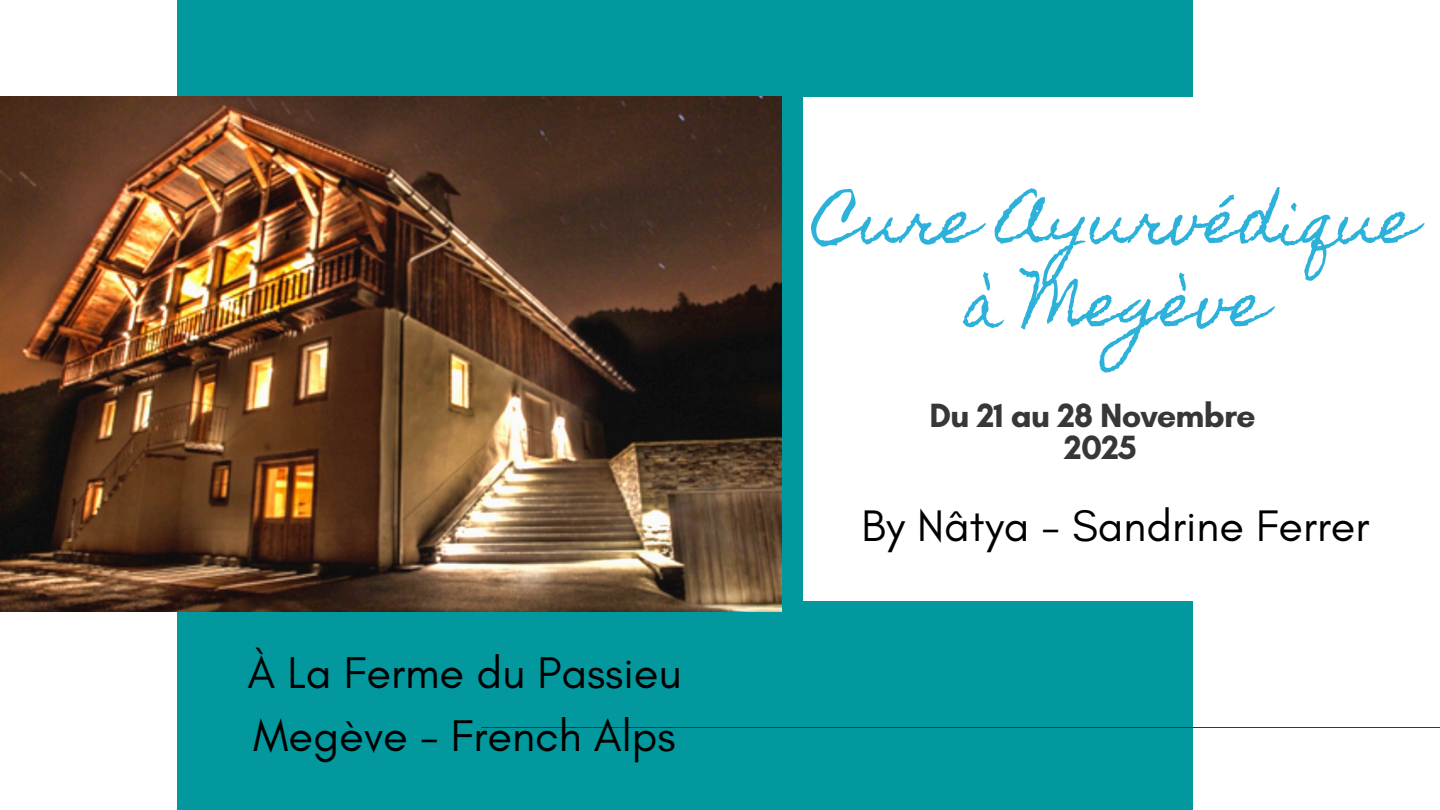
<style>
.page{position:relative;width:1440px;height:810px;background:#fff}
.page>*{position:absolute;margin:0;border:0;box-sizing:border-box;transform-origin:0 0}
.t1{font:59.6px/83.2px "Homemade Apple";color:#2cb1db;text-align:center}
.t2{font:45.2px/63px "Glacial Indifference";color:#000}
.t3{font:45px "Glacial Indifference";color:#000}
.t4{font:700 34.3px "Glacial Indifference";letter-spacing:-.025em;color:#373737}
</style>
<div class="page">
<div style="left:177px;top:0;width:1016px;height:810px;background:#03989e"></div>
<div style="left:804px;top:97px;width:592px;height:504px;background:#fff"></div>
<hr style="left:481px;top:727px;width:959px;height:1px;background:#373737">
<img style="left:0;top:97px;width:782px;height:514px">
<p class="t2" style="left:247px;top:641px;width:436px">À La Ferme du Passieu<br>Megève - French Alps</p>
<p class="t1" style="left:815px;top:180px;width:604px">Cure Ayurvédique à Megève</p>
<h2 class="t4" style="left:930px;top:394px;width:328px">Du 21 au 28 Novembre</h2>
<p class="t4" style="left:1064px;top:426px;width:74px">2025</p>
<p class="t3" style="left:862px;top:498px;width:509px">By Nâtya - Sandrine Ferrer</p>
</div>
